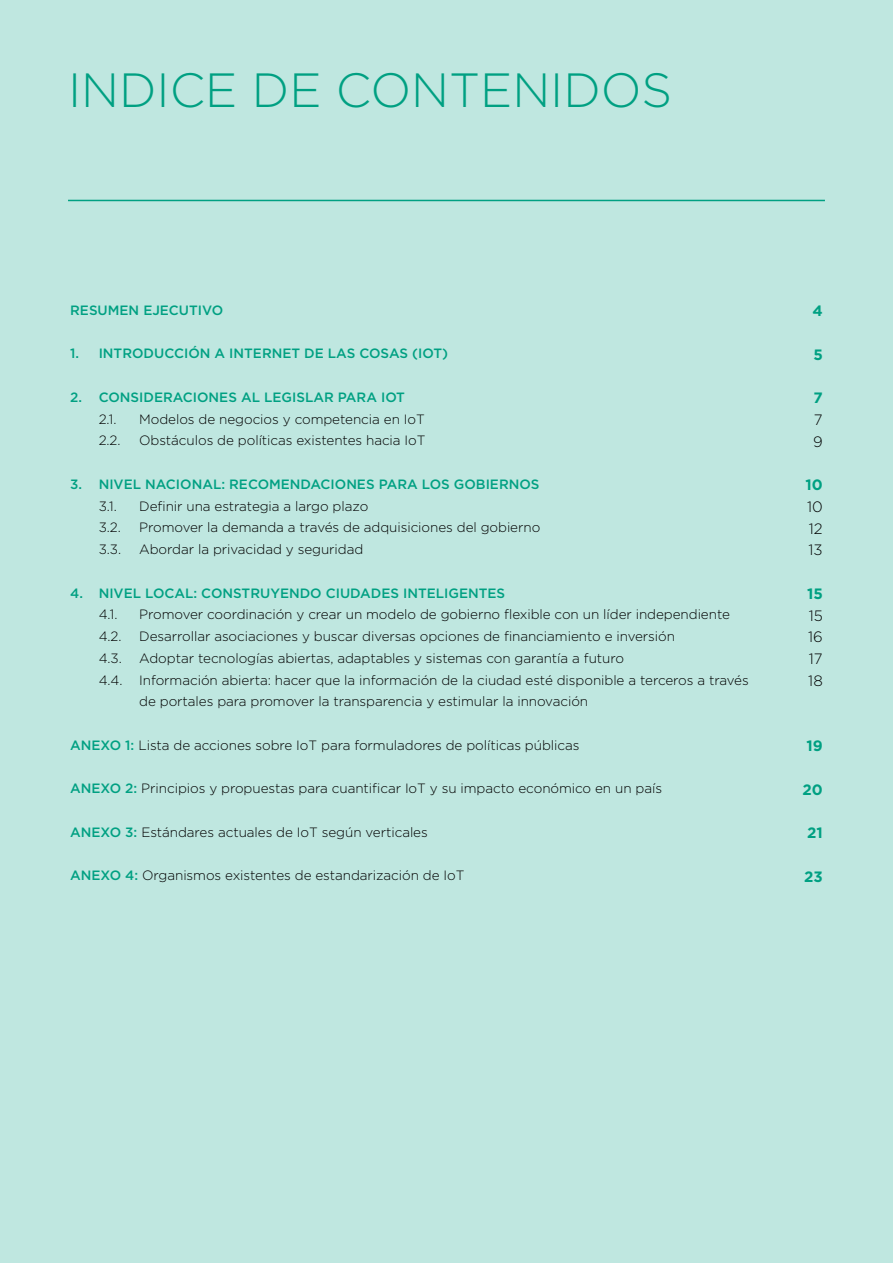
<style>
.page{position:relative;width:893px;height:1263px;background:#bfe7e0}
.page>*{position:absolute;margin:0;border:0;box-sizing:border-box;transform-origin:0 0}
.t1{font:300 48px "Gotham";color:#00a082}
.t2{font:300 15px/21.8px "Gotham";color:#000;text-align:justify}
.t3{font:700 15px "Gotham";color:#00a082}
.t4{font:300 13.5px "Gotham";letter-spacing:-.005em;color:#000}
.t5{font:500 13.5px "Gotham";color:#00a082}
.s1{font-weight:500;color:#00a082}
</style>
<div class="page">
<hr style="left:68px;top:200px;width:757px;height:1px;background:#00a082">
<h1 class="t1" style="left:68px;top:60px;width:606px">INDICE DE CONTENIDOS</h1>
<p class="t5" style="left:70px;top:301px;width:155px">RESUMEN EJECUTIVO</p>
<p class="t5" style="left:70px;top:345px;width:379px">1. INTRODUCCIÓN A INTERNET DE LAS COSAS (IOT)</p>
<p class="t5" style="left:70px;top:388px;width:336px">2. CONSIDERACIONES AL LEGISLAR PARA IOT</p>
<p class="t4" style="left:99px;top:410px;width:19px">2.1.</p>
<p class="t4" style="left:139px;top:410px;width:287px">Modelos de negocios y competencia en IoT</p>
<p class="t4" style="left:99px;top:432px;width:23px">2.2.</p>
<p class="t4" style="left:139px;top:432px;width:288px">Obstáculos de políticas existentes hacia IoT</p>
<p class="t5" style="left:70px;top:475px;width:471px">3. NIVEL NACIONAL: RECOMENDACIONES PARA LOS GOBIERNOS</p>
<p class="t4" style="left:99px;top:497px;width:20px">3.1.</p>
<p class="t4" style="left:139px;top:497px;width:231px">Definir una estrategia a largo plazo</p>
<p class="t4" style="left:99px;top:519px;width:24px">3.2.</p>
<p class="t4" style="left:139px;top:519px;width:403px">Promover la demanda a través de adquisiciones del gobierno</p>
<p class="t4" style="left:99px;top:541px;width:24px">3.3.</p>
<p class="t4" style="left:139px;top:541px;width:226px">Abordar la privacidad y seguridad</p>
<p class="t5" style="left:70px;top:584px;width:436px">4. NIVEL LOCAL: CONSTRUYENDO CIUDADES INTELIGENTES</p>
<p class="t4" style="left:99px;top:606px;width:20px">4.1.</p>
<p class="t4" style="left:139px;top:606px;width:592px">Promover coordinación y crear un modelo de gobierno flexible con un líder independiente</p>
<p class="t4" style="left:99px;top:628px;width:24px">4.2.</p>
<p class="t4" style="left:139px;top:628px;width:537px">Desarrollar asociaciones y buscar diversas opciones de financiamiento e inversión</p>
<p class="t4" style="left:99px;top:649px;width:25px">4.3.</p>
<p class="t4" style="left:139px;top:649px;width:486px">Adoptar tecnologías abiertas, adaptables y sistemas con garantía a futuro</p>
<p class="t4" style="left:99px;top:671px;width:652px">4.4. Información abierta: hacer que la información de la ciudad esté disponible a terceros a través</p>
<p class="t4" style="left:139px;top:693px;width:450px">de portales para promover la transparencia y estimular la innovación</p>
<p class="t4" style="left:70px;top:736px;width:511px"><span class="s1">ANEXO 1:</span> Lista de acciones sobre IoT para formuladores de políticas públicas</p>
<p class="t4" style="left:70px;top:780px;width:593px"><span class="s1">ANEXO 2:</span> Principios y propuestas para cuantificar IoT y su impacto económico en un país</p>
<p class="t4" style="left:70px;top:823px;width:359px"><span class="s1">ANEXO 3:</span> Estándares actuales de IoT según verticales</p>
<p class="t4" style="left:70px;top:867px;width:396px"><span class="s1">ANEXO 4:</span> Organismos existentes de estandarización de IoT</p>
<p class="t3" style="left:812px;top:301px;width:12px">4</p>
<p class="t3" style="left:813px;top:344px;width:11px">5</p>
<p class="t3" style="left:813px;top:388px;width:11px">7</p>
<p class="t2" style="left:813px;top:408px;width:11px">7<br>9</p>
<p class="t3" style="left:805px;top:475px;width:19px">10</p>
<p class="t2" style="left:807px;top:495px;width:17px">10<br>12<br>13</p>
<p class="t3" style="left:807px;top:584px;width:17px">15</p>
<p class="t2" style="left:808px;top:604px;width:16px">15<br>16<br>17<br>18</p>
<p class="t3" style="left:806px;top:736px;width:18px">19</p>
<p class="t3" style="left:802px;top:779px;width:22px">20</p>
<p class="t3" style="left:807px;top:823px;width:17px">21</p>
<p class="t3" style="left:804px;top:866px;width:20px">23</p>
</div>
